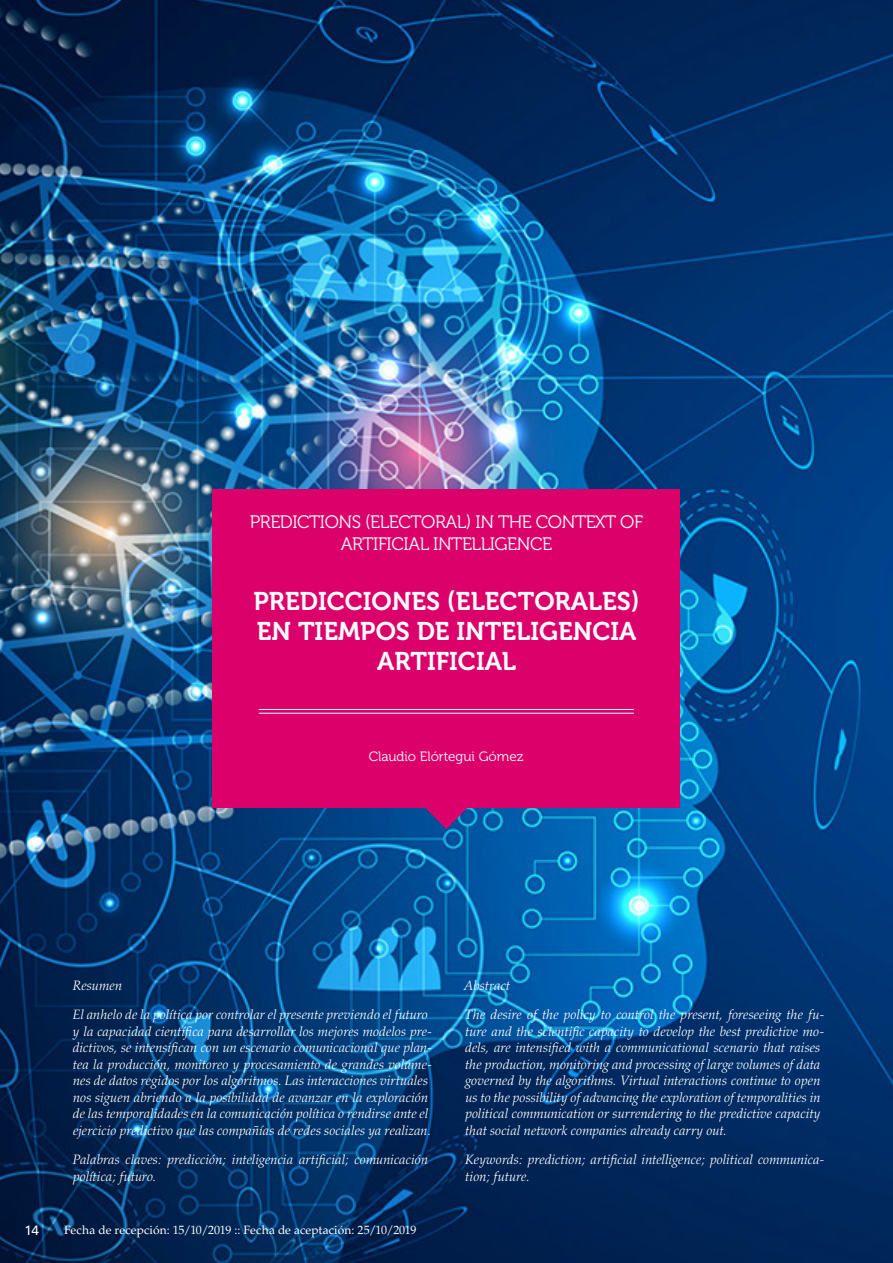
<style>
.page{position:relative;width:893px;height:1263px;background:#fff}
.page>*{position:absolute;margin:0;border:0;box-sizing:border-box;transform-origin:0 0}
.Titulo_1{font:25.5px/30px "Museo 700";color:#fff;text-align:center}
.antetitulo{font:18px/21.6px "Museo 300";letter-spacing:-.025em;color:#fff;text-align:center}
.abstract{font:italic 300 13.5px/16.5px "Palatino";letter-spacing:.01em;color:#fff}
.AUTOR-caja_titulo{font:13.5px "Museo 300";color:#fff}
.numpagina{font:13.5px "Univers";color:#fff}
.t1{font:12px "Palatino";letter-spacing:.005em;color:#fff}
</style>
<div class="page">
<img style="left:0;top:0;width:893px;height:1263px">
<div style="left:212px;top:489px;width:468px;height:319px;background:#dc006b"></div>
<hr style="left:259px;top:709px;width:375px;height:1px;background:#fff">
<hr style="left:259px;top:713px;width:375px;height:1px;background:#fff">
<svg style="left:423px;top:808px;width:46px;height:21px"></svg>
<p class="antetitulo" style="left:250px;top:511px;width:395px">PREDICTIONS (ELECTORAL) IN THE CONTEXT OF<br>ARTIFICIAL INTELLIGENCE</p>
<p class="Titulo_1" style="left:253px;top:586px;width:388px">PREDICCIONES (ELECTORALES)<br>EN TIEMPOS DE INTELIGENCIA<br>ARTIFICIAL</p>
<p class="AUTOR-caja_titulo" style="left:369px;top:749px;width:156px">Claudio Elórtegui Gómez</p>
<p class="abstract" style="left:73px;top:977px;width:51px">Resumen</p>
<p class="abstract" style="left:73px;top:1007px;width:361px">El anhelo de la política por controlar el presente previendo el futuro y la capacidad científica para desarrollar los mejores modelos pre&shy;dictivos, se intensifican con un escenario comunicacional que plan&shy;tea la producción, monitoreo y procesamiento de grandes volúme&shy;nes de datos regidos por los algoritmos. Las interacciones virtuales nos siguen abriendo a la posibilidad de avanzar en la exploración de las temporalidades en la comunicación política o rendirse ante el ejercicio predictivo que las compañías de redes sociales ya realizan.</p>
<p class="abstract" style="left:73px;top:1151px;width:357px">Palabras claves: predicción; inteligencia artificial; comunicación política; futuro.</p>
<p class="numpagina" style="left:25px;top:1222px;width:16px">14</p>
<p class="t1" style="left:64px;top:1223px;width:354px">Fecha de recepción: 15/10/2019 :: Fecha de aceptación: 25/10/2019</p>
<p class="abstract" style="left:464px;top:977px;width:47px">Abstract</p>
<p class="abstract" style="left:464px;top:1007px;width:361px">The desire of the policy to control the present, foreseeing the fu&shy;ture and the scientific capacity to develop the best predictive mo&shy;dels, are intensified with a communicational scenario that raises the production, monitoring and processing of large volumes of data governed by the algorithms. Virtual interactions continue to open us to the possibility of advancing the exploration of temporalities in political communication or surrendering to the predictive capacity that social network companies already carry out.</p>
<p class="abstract" style="left:465px;top:1151px;width:361px">Keywords: prediction; artificial intelligence; political communica&shy;tion; future.</p>
</div>
